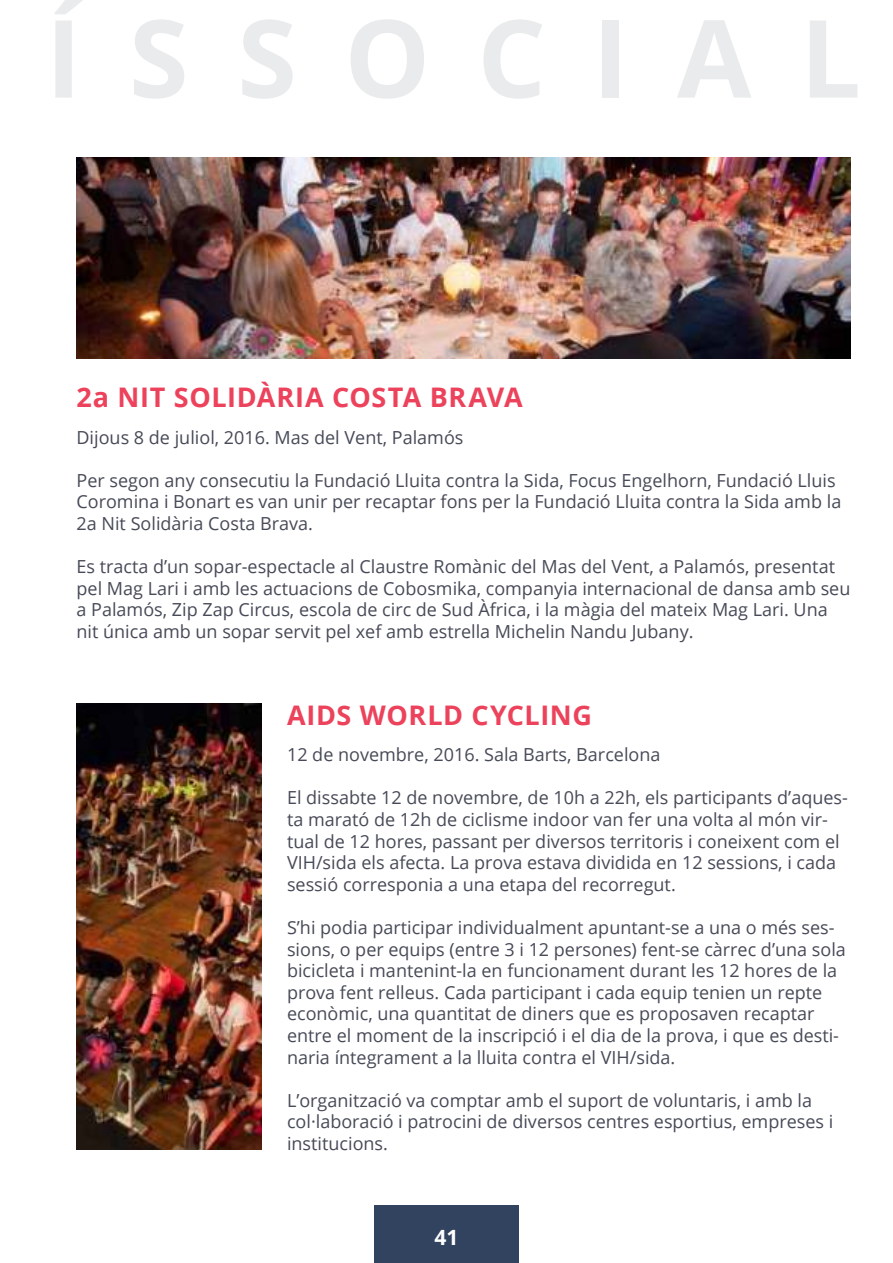
<style>
.page{position:relative;width:893px;height:1263px;background:#fff}
.page>*{position:absolute;margin:0;border:0;box-sizing:border-box;transform-origin:0 0}
.t1{font:700 108px "Open Sans";letter-spacing:.44em;color:#eaebec}
.t2{font:700 27px "Open Sans";letter-spacing:.02em;color:#ec425b}
.t3{font:700 21px "Open Sans";color:#fff}
.t4{font:18px/21.6px "Open Sans";color:#474a57}
</style>
<div class="page">
<div style="left:374px;top:1206px;width:145px;height:57px;background:#31435f"></div>
<img style="left:77px;top:158px;width:773px;height:201px">
<img style="left:77px;top:704px;width:184px;height:445px">
<h1 class="t1" style="left:46px;top:15px;width:817px">ÍSSOCIAL</h1>
<h2 class="t2" style="left:77px;top:386px;width:448px">2a NIT SOLIDÀRIA COSTA BRAVA</h2>
<p class="t4" style="left:77px;top:428px;width:388px">Dijous 8 de juliol, 2016. Mas del Vent, Palamós</p>
<p class="t4" style="left:77px;top:469px;width:766px">Per segon any consecutiu la Fundació Lluita contra la Sida, Focus Engelhorn, Fundació Lluis<br>Coromina i Bonart es van unir per recaptar fons per la Fundació Lluita contra la Sida amb la<br>2a Nit Solidària Costa Brava.</p>
<p class="t4" style="left:77px;top:555px;width:775px">Es tracta d’un sopar-espectacle al Claustre Romànic del Mas del Vent, a Palamós, presentat pel Mag Lari i amb les actuacions de Cobosmika, companyia internacional de dansa amb seu a Palamós, Zip Zap Circus, escola de circ de Sud Àfrica, i la màgia del mateix Mag Lari. Una nit única amb un sopar servit pel xef amb estrella Michelin Nandu Jubany.</p>
<h2 class="t2" style="left:287px;top:704px;width:306px">AIDS WORLD CYCLINg</h2>
<p class="t4" style="left:287px;top:746px;width:375px">12 de novembre, 2016. Sala Barts, Barcelona</p>
<p class="t4" style="left:287px;top:786px;width:562px">El dissabte 12 de novembre, de 10h a 22h, els participants d’aques&shy;ta marató de 12h de ciclisme indoor van fer una volta al món vir&shy;tual de 12 hores, passant per diversos territoris i coneixent com el VIH/sida els afecta. La prova estava dividida en 12 sessions, i cada sessió corresponia a una etapa del recorregut.</p>
<p class="t4" style="left:287px;top:918px;width:560px">S’hi podia participar individualment apuntant-se a una o més ses&shy;sions, o per equips (entre 3 i 12 persones) fent-se càrrec d’una sola bicicleta i mantenint-la en funcionament durant les 12 hores de la prova fent relleus. Cada participant i cada equip tenien un repte econòmic, una quantitat de diners que es proposaven recaptar entre el moment de la inscripció i el dia de la prova, i que es desti&shy;naria íntegrament a la lluita contra el VIH/sida.</p>
<p class="t4" style="left:287px;top:1091px;width:548px">L’organització va comptar amb el suport de voluntaris, i amb la col·laboració i patrocini de diversos centres esportius, empreses i institucions.</p>
<p class="t3" style="left:434px;top:1229px;width:25px">41</p>
</div>
